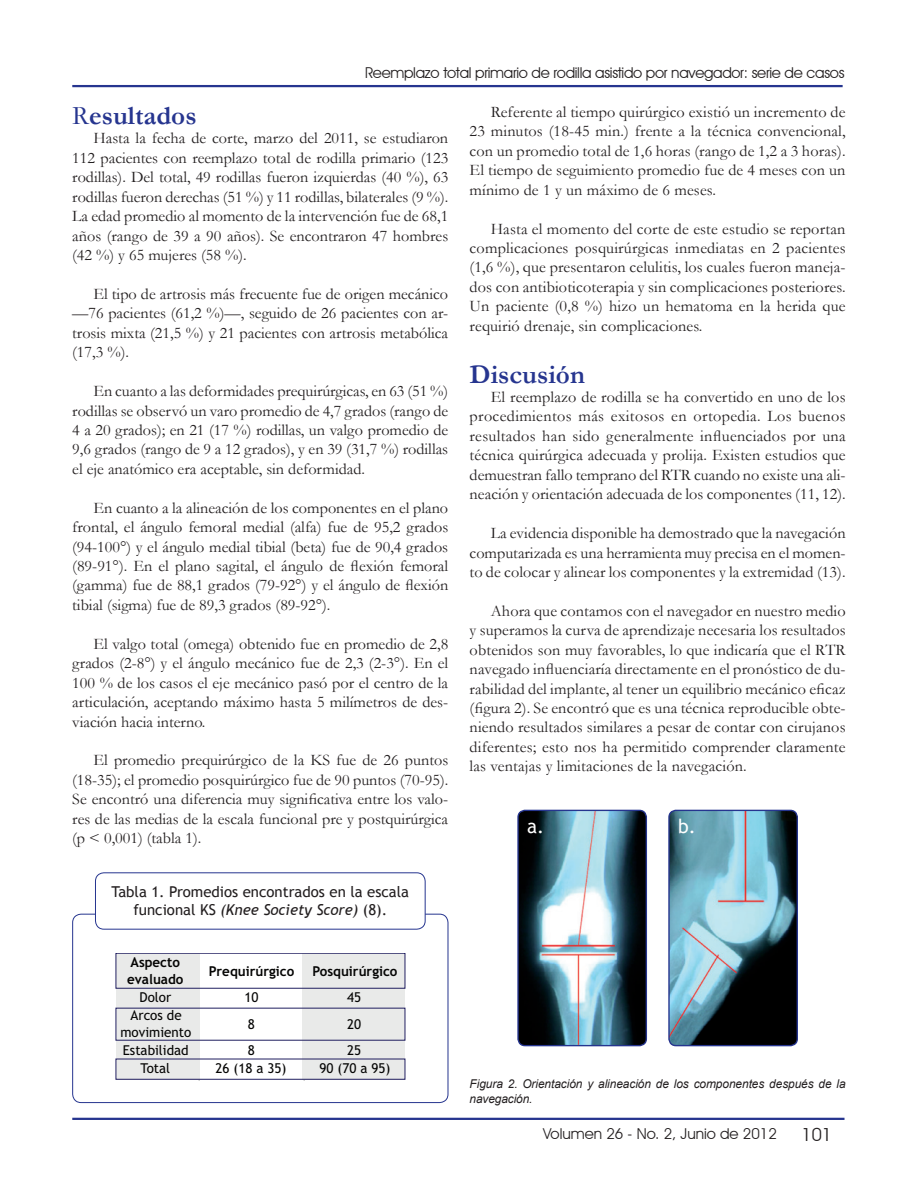
<style>
.page{position:relative;width:918px;height:1188px;background:#fff}
.page>*{position:absolute;margin:0;border:0;box-sizing:border-box;transform-origin:0 0}
.SUBTÍTULO{font:700 27px "Garamond";color:#26358f}
.PIEDEFOTO{font:19.5px "Trebuchet MS";color:#fff}
.t1{font:18px "Avant Garde IT Cby BT";color:#231f20}
.TEXTO_CORRIDO{font:16.2px/19.5px "Garamond";color:#231f20;text-align:justify}
.ABSTRACT{font:15px/18px "Trebuchet MS";color:#231f20;text-align:center}
.t2{font:15px "Avant Garde IT Cby BT";letter-spacing:-.02em;color:#231f20}
.t3{font:15px "Avant Garde IT Cby BT";color:#231f20}
.t4{font:13.65px/17px "Trebuchet MS";color:#050504;text-align:center}
.t5{font:700 13.65px/17px "Trebuchet MS";color:#050504}
.PIEDEFOTO-2{font:italic 12.15px/15px "Arial";letter-spacing:-.005em;color:#231f20}
.s1{font-weight:400}
.s2{font-style:italic}
</style>
<div class="page">
<hr style="left:72px;top:1118px;width:773px;height:2px;background:#26358f">
<hr style="left:72px;top:85px;width:771px;height:2px;background:#26358f">
<img style="left:518px;top:810px;width:128px;height:236px">
<div style="left:517px;top:810px;width:130px;height:236px;border:1px solid #26358f;border-radius:7px"></div>
<img style="left:669px;top:810px;width:128px;height:236px">
<div style="left:668px;top:810px;width:130px;height:236px;border:1px solid #26358f;border-radius:7px"></div>
<div style="left:72px;top:914px;width:376px;height:189px;border:1px solid #26358f;border-radius:9px"></div>
<div style="left:95px;top:873px;width:330px;height:56px;background:#fff;border-radius:9px"></div>
<div style="left:95px;top:872px;width:331px;height:58px;border:1px solid #26358f;border-radius:9px"></div>
<div style="left:116px;top:953px;width:83px;height:127px;background:#e9eae9"></div>
<div style="left:303px;top:953px;width:102px;height:127px;background:#e9eae9"></div>
<div style="left:116px;top:953px;width:289px;height:35px;border:1px solid #211f60"></div>
<p class="t2" style="left:365px;top:64px;width:481px">Reemplazo total primario de rodilla asistido por navegador: serie de casos</p>
<p class="SUBTÍTULO" style="left:72px;top:97px;width:126px"><span class="s1">R</span>esultados</p>
<p class="TEXTO_CORRIDO" style="left:72px;top:128px;width:378px;text-indent:21px">Hasta la fecha de corte, marzo del 2011, se estudiaron 112 pacientes con reemplazo total de rodilla primario (123 rodillas). Del total, 49 rodillas fueron izquierdas (40 %), 63 rodillas fueron derechas (51 %) y 11 rodillas, bilaterales (9 %).<br>La edad promedio al momento de la intervención fue de 68,1 años (rango de 39 a 90 años). Se encontraron 47 hombres (42 %) y 65 mujeres (58 %).</p>
<p class="TEXTO_CORRIDO" style="left:72px;top:284px;width:378px;text-indent:21px">El tipo de artrosis más frecuente fue de origen mecánico —76 pacientes (61,2 %)—, seguido de 26 pacientes con ar&shy;trosis mixta (21,5 %) y 21 pacientes con artrosis metabólica (17,3 %).</p>
<p class="TEXTO_CORRIDO" style="left:72px;top:381px;width:378px;text-indent:21px">En cuanto a las deformidades prequirúrgicas, en 63 (51 %) rodillas se observó un varo promedio de 4,7 grados (rango de 4 a 20 grados); en 21 (17 %) rodillas, un valgo promedio de 9,6 grados (rango de 9 a 12 grados), y en 39 (31,7 %) rodillas el eje anatómico era aceptable, sin deformidad.</p>
<p class="TEXTO_CORRIDO" style="left:72px;top:497px;width:378px;text-indent:21px">En cuanto a la alineación de los componentes en el plano frontal, el ángulo femoral medial (alfa) fue de 95,2 grados (94-100°) y el ángulo medial tibial (beta) fue de 90,4 grados (89-91°). En el plano sagital, el ángulo de flexión femoral (gamma) fue de 88,1 grados (79-92°) y el ángulo de flexión tibial (sigma) fue de 89,3 grados (89-92°).</p>
<p class="TEXTO_CORRIDO" style="left:72px;top:634px;width:378px;text-indent:21px">El valgo total (omega) obtenido fue en promedio de 2,8 grados (2-8°) y el ángulo mecánico fue de 2,3 (2-3°). En el 100 % de los casos el eje mecánico pasó por el centro de la articulación, aceptando máximo hasta 5 milímetros de des&shy;viación hacia interno.</p>
<p class="TEXTO_CORRIDO" style="left:72px;top:750px;width:378px;text-indent:21px">El promedio prequirúrgico de la KS fue de 26 puntos (18-35); el promedio posquirúrgico fue de 90 puntos (70-95).<br>Se encontró una diferencia muy significativa entre los valo&shy;res de las medias de la escala funcional pre y postquirúrgica (p &lt; 0,001) (tabla 1).</p>
<p class="ABSTRACT" style="left:112px;top:883px;width:299px">Tabla 1. Promedios encontrados en la escala funcional KS <span class="s2">(Knee Society Score)</span> (8).</p>
<p class="t5" style="left:127px;top:954px;width:58px">Aspecto evaluado</p>
<p class="t5" style="left:209px;top:963px;width:87px">Prequirúrgico</p>
<p class="t5" style="left:313px;top:963px;width:86px">Posquirúrgico</p>
<p class="t4" style="left:139px;top:989px;width:33px">Dolor</p>
<p class="t4" style="left:244px;top:989px;width:16px">10</p>
<p class="t4" style="left:347px;top:989px;width:16px">45</p>
<p class="t4" style="left:120px;top:1007px;width:72px">Arcos de movimiento</p>
<p class="t4" style="left:248px;top:1016px;width:9px">8</p>
<p class="t4" style="left:347px;top:1016px;width:16px">20</p>
<p class="t4" style="left:123px;top:1042px;width:67px">Estabilidad</p>
<p class="t4" style="left:248px;top:1042px;width:9px">8</p>
<p class="t4" style="left:347px;top:1042px;width:16px">25</p>
<p class="t4" style="left:141px;top:1060px;width:31px">Total</p>
<p class="t4" style="left:215px;top:1060px;width:73px">26 (18 a 35)</p>
<p class="t4" style="left:319px;top:1060px;width:73px">90 (70 a 95)</p>
<p class="TEXTO_CORRIDO" style="left:470px;top:102px;width:378px;text-indent:21px">Referente al tiempo quirúrgico existió un incremento de 23 minutos (18-45 min.) frente a la técnica convencional, con un promedio total de 1,6 horas (rango de 1,2 a 3 horas).<br>El tiempo de seguimiento promedio fue de 4 meses con un mínimo de 1 y un máximo de 6 meses.</p>
<p class="TEXTO_CORRIDO" style="left:470px;top:218px;width:378px;text-indent:21px">Hasta el momento del corte de este estudio se reportan complicaciones posquirúrgicas inmediatas en 2 pacientes (1,6 %), que presentaron celulitis, los cuales fueron maneja&shy;dos con antibioticoterapia y sin complicaciones posteriores.<br>Un paciente (0,8 %) hizo un hematoma en la herida que requirió drenaje, sin complicaciones.</p>
<p class="SUBTÍTULO" style="left:470px;top:356px;width:117px">Discusión</p>
<p class="TEXTO_CORRIDO" style="left:470px;top:387px;width:378px;text-indent:21px">El reemplazo de rodilla se ha convertido en uno de los procedimientos más exitosos en ortopedia. Los buenos resultados han sido generalmente influenciados por una técnica quirúrgica adecuada y prolija. Existen estudios que demuestran fallo temprano del RTR cuando no existe una ali&shy;neación y orientación adecuada de los componentes (11, 12).</p>
<p class="TEXTO_CORRIDO" style="left:470px;top:523px;width:378px;text-indent:21px">La evidencia disponible ha demostrado que la navegación computarizada es una herramienta muy precisa en el momen&shy;to de colocar y alinear los componentes y la extremidad (13).</p>
<p class="TEXTO_CORRIDO" style="left:470px;top:601px;width:378px;text-indent:21px">Ahora que contamos con el navegador en nuestro medio y superamos la curva de aprendizaje necesaria los resultados obtenidos son muy favorables, lo que indicaría que el RTR navegado influenciaría directamente en el pronóstico de du&shy;rabilidad del implante, al tener un equilibrio mecánico eficaz (figura 2). Se encontró que es una técnica reproducible obte&shy;niendo resultados similares a pesar de contar con cirujanos diferentes; esto nos ha permitido comprender claramente las ventajas y limitaciones de la navegación.</p>
<p class="PIEDEFOTO" style="left:527px;top:814px;width:19px">a.</p>
<p class="PIEDEFOTO" style="left:678px;top:814px;width:19px">b.</p>
<p class="PIEDEFOTO-2" style="left:470px;top:1076px;width:378px">Figura 2. Orientación y alineación de los componentes después de la navegación.</p>
<p class="t3" style="left:543px;top:1125px;width:235px">Volumen 26 - No. 2, Junio de 2012</p>
<p class="t1" style="left:802px;top:1124px;width:32px">101</p>
</div>
